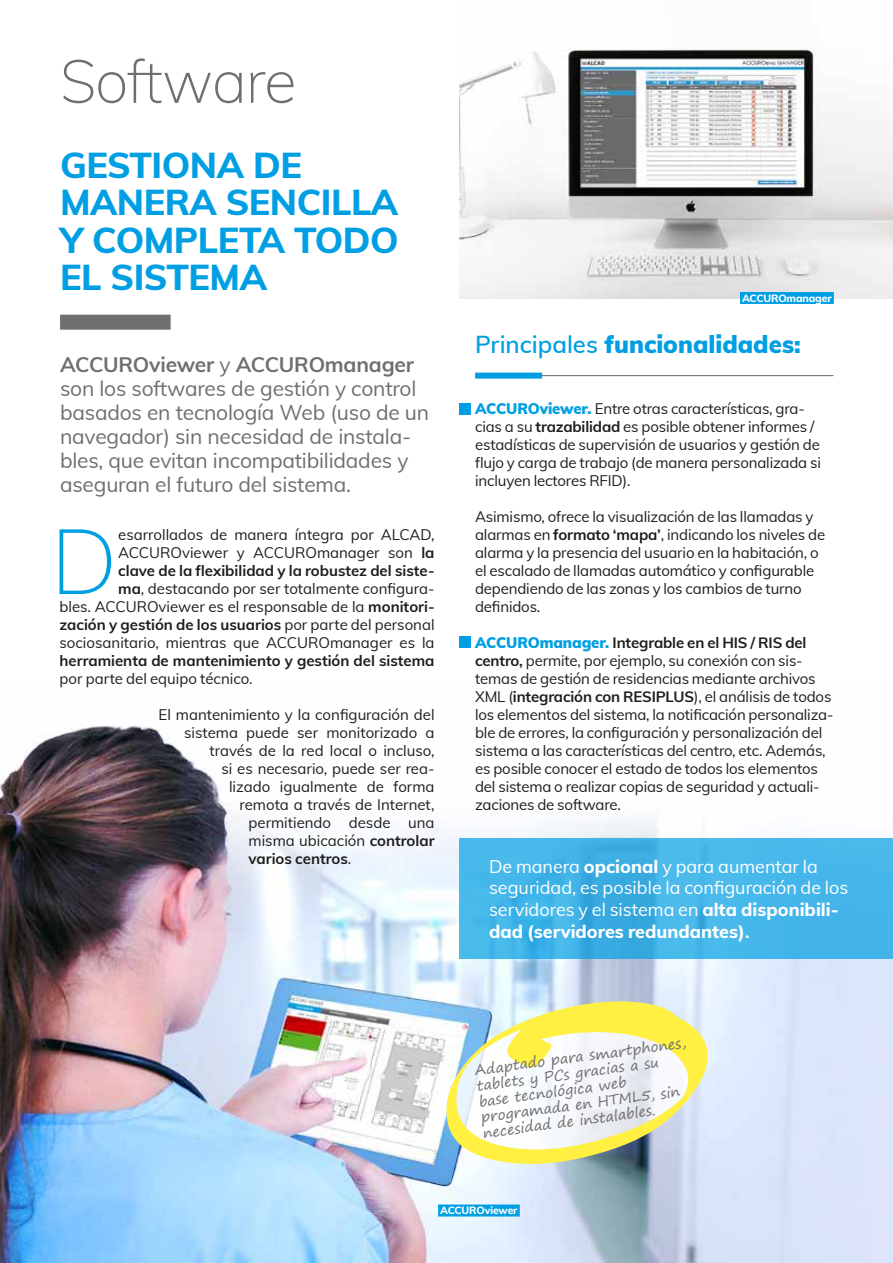
<style>
.page{position:relative;width:893px;height:1263px;background:#fff}
.page>*{position:absolute;margin:0;border:0;box-sizing:border-box;transform-origin:0 0}
.t1{font:200 90.9px "Muli";color:#009fe3}
.t2{font:200 60px "Muli";letter-spacing:-.02em;color:#706f6f}
.t3{font:800 36px/37.5px "Muli";letter-spacing:-.015em;color:#009fe3}
.t4{font:900 24px "Muli";color:#009fe3}
.t5{font:21px/24px "Muli";letter-spacing:-.01em;color:#706f6f}
.t6{font:18px/21.6px "Muli";color:#fff}
.t7{font:15px/18px "Muli";letter-spacing:-.01em;color:#1d1d1b}
.t8{font:700 15px "Muli";color:#1d1d1b}
.t9{font:14.25px/15.8px "Segoe Print";color:#706f6f}
.t10{font:800 10.5px "Muli";letter-spacing:-.015em;color:#fff}
.s1{font-weight:700}
.s2{font-weight:400}
.s3{font-weight:600}
.s4{font-weight:900;color:#009fe3}
.s5{font-weight:800}
</style>
<div class="page">
<img style="left:0;top:725px;width:893px;height:538px">
<hr style="left:485px;top:375px;width:348px;height:1px;background:#706f6f">
<div style="left:475px;top:373px;width:67px;height:6px;background:#009fe3"></div>
<div style="left:459px;top:403px;width:12px;height:11px;background:#009fe3"></div>
<div style="left:459px;top:636px;width:12px;height:12px;background:#009fe3"></div>
<img style="left:459px;top:49px;width:434px;height:249px">
<svg style="left:459px;top:839px;width:434px;height:120px;background:#43b4e8"></svg>
<div style="left:740px;top:292px;width:94px;height:12px;background:#009fe3"></div>
<div style="left:438px;top:1204px;width:82px;height:12px;background:#009fe3"></div>
<div style="left:60px;top:315px;width:111px;height:15px;background:#706f6f"></div>
<svg style="left:446px;top:1001px;width:262px;height:163px"></svg>
<h2 class="t2" style="left:60px;top:38px;width:238px">Software</h2>
<h3 class="t3" style="left:60px;top:144px;width:340px">GESTIONA DE<br>MANERA SENCILLA<br>Y COMPLETA TODO<br>EL SISTEMA</h3>
<h3 class="t5" style="left:60px;top:351px;width:371px"><span class="s1">ACCUROviewer</span> y <span class="s1">ACCUROmanager </span>son los softwares de gestión y control basados en tecnología Web (uso de un navegador) sin necesidad de instala&shy;bles, que evitan incompatibilidades y aseguran el futuro del sistema.</h3>
<p class="t7" style="left:60px;top:525px;width:377px;text-align:right">esarrollados de manera íntegra por ALCAD, ACCUROviewer y ACCUROmanager son <span class="s1">la<br>clave de la flexibilidad y la robustez del siste-<br>ma</span>, destacando por ser totalmente configura-<br>bles. ACCUROviewer es el responsable de la <span class="s1">monitori&shy;zación y gestión de los usuarios</span> por parte del personal sociosanitario, mientras que ACCUROmanager es la</p>
<p class="t8" style="left:60px;top:650px;width:377px">herramienta de mantenimiento y gestión del sistema</p>
<p class="t7" style="left:60px;top:669px;width:195px">por parte del equipo técnico.</p>
<p class="t7" style="left:159px;top:705px;width:278px">El mantenimiento y la configuración del</p>
<p class="t7" style="left:184px;top:723px;width:252px">sistema puede ser monitorizado a</p>
<p class="t7" style="left:210px;top:741px;width:226px">través de la red local o incluso,</p>
<p class="t7" style="left:222px;top:759px;width:214px">si es necesario, puede ser rea-</p>
<p class="t7" style="left:229px;top:777px;width:207px">lizado igualmente de forma</p>
<p class="t7" style="left:240px;top:795px;width:196px">remota a través de Internet,</p>
<p class="t7" style="left:249px;top:813px;width:187px">permitiendo desde una</p>
<p class="t7" style="left:249px;top:831px;width:187px">misma ubicación <span class="s1">controlar</span></p>
<p class="t8" style="left:249px;top:848px;width:104px">varios centros<span class="s2">.</span></p>
<h1 class="t1" style="left:51px;top:495px;width:68px">D</h1>
<p class="t10" style="left:742px;top:290px;width:91px">ACCUROmanager</p>
<h3 class="t4" style="left:475px;top:327px;width:327px"><span class="s3">Principales</span> funcionalidades:</h3>
<p class="t7" style="left:475px;top:399px;width:347px"><span class="s4">ACCUROviewer.</span> Entre otras características, gra&shy;cias a su <span class="s1">trazabilidad</span> es posible obtener informes / estadísticas de supervisión de usuarios y gestión de flujo y carga de trabajo (de manera personalizada si incluyen lectores RFID).</p>
<p class="t7" style="left:475px;top:507px;width:352px">Asimismo, ofrece la visualización de las llamadas y alarmas en <span class="s1">formato ‘mapa’</span>, indicando los niveles de alarma y la presencia del usuario en la habitación, o el escalado de llamadas automático y configurable dependiendo de las zonas y los cambios de turno definidos.</p>
<p class="t7" style="left:475px;top:633px;width:360px"><span class="s4">ACCUROmanager.</span> <span class="s1">Integrable en el HIS / RIS del centro,</span> permite, por ejemplo, su conexión con sis&shy;temas de gestión de residencias mediante archivos XML (<span class="s1">integración con RESIPLUS</span>), el análisis de todos los elementos del sistema, la notificación personaliza&shy;ble de errores, la configuración y personalización del sistema a las características del centro, etc. Además, es posible conocer el estado de todos los elementos del sistema o realizar copias de seguridad y actuali&shy;zaciones de software.</p>
<p class="t6" style="left:489px;top:854px;width:361px">De manera <span class="s5">opcional</span> y para aumentar la seguridad, es posible la configuración de los servidores y el sistema en <span class="s5">alta disponibili&shy;dad (servidores redundantes)</span><span class="s1">.</span></p>
<p class="t9" style="left:473px;top:1063px;width:215px;rotate:-8deg">Adaptado para smartphones, tablets y PCs gracias a su base tecnológica web programada en HTML5, sin necesidad de instalables.</p>
<p class="t10" style="left:440px;top:1202px;width:79px">ACCUROviewer</p>
</div>
